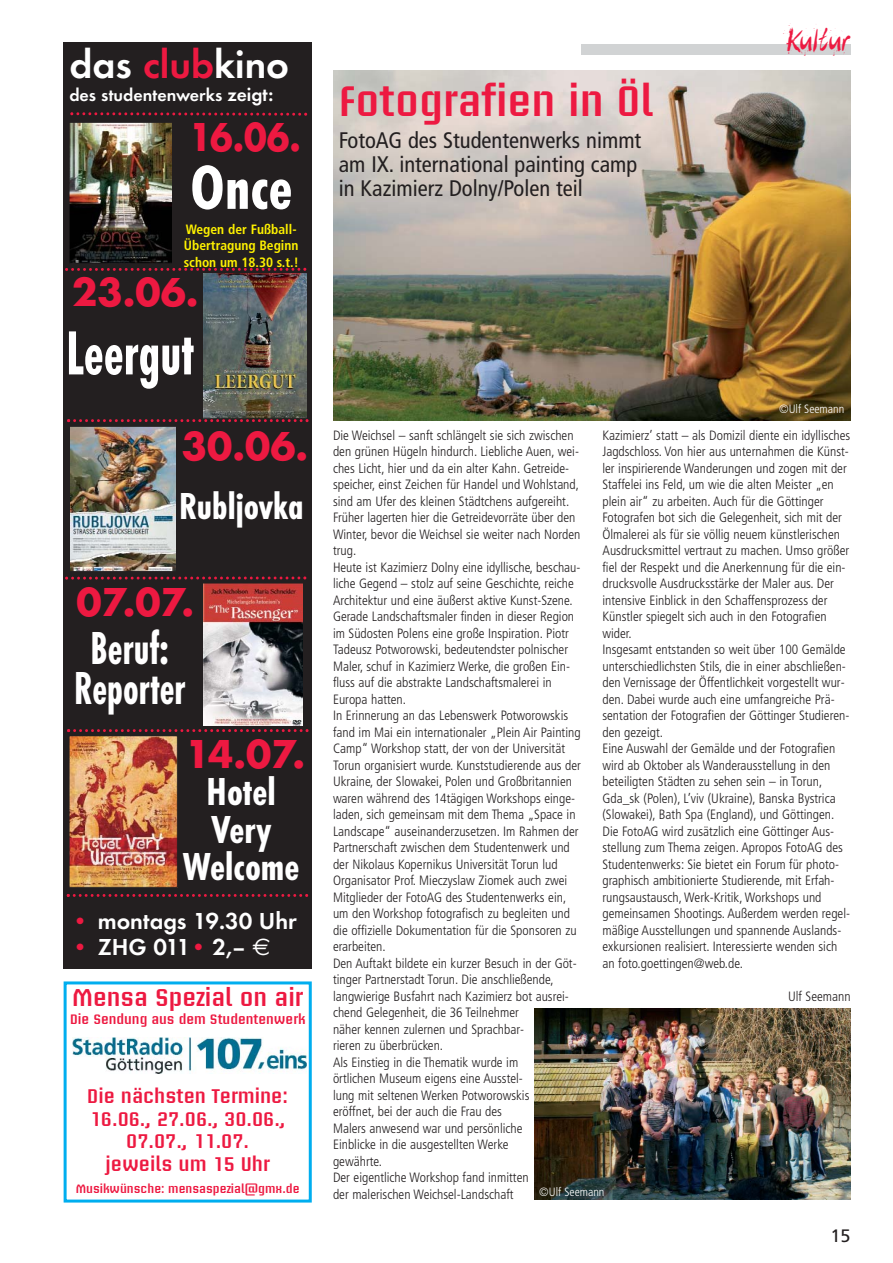
<style>
.page{position:relative;width:893px;height:1263px;background:#fff}
.page>*{position:absolute;margin:0;border:0;box-sizing:border-box;transform-origin:0 0}
.t1{font:700 condensed 64.5px "Futura T";color:#fff;scale:.83 1}
.t2{font:700 condensed 64.5px "Futura T";color:#fff}
.t3{font:700 condensed 48px/40.5px "Futura T";color:#fff;text-align:center;scale:.83 1}
.t4{font:700 42px "Futura T";letter-spacing:-.005em;color:#ed1941}
.t5{font:42px "Briem Akademi MM 540 400";color:#ed1941}
.t6{font:700 42px "Futura T";letter-spacing:-.005em;color:#ed1941;scale:.9 1}
.t7{font:700 condensed 40.5px/37.5px "Futura T";color:#fff;text-align:center}
.t8{font:600 40.5px "Futura T";color:#fff}
.t9{font:700 condensed 39px "Futura T";color:#fff}
.t10{font:36px "Concept";color:#ed1941}
.t11{font:600 24px "Futura T";color:#fff}
.t12{font:24px "Briem Akademi MM 540 400";color:#ed1941}
.t13{font:condensed 22.5px/24px "Frutiger";color:#231f20}
.t14{font:19.5px/22.5px "Briem Akademi MM 540 400";color:#ed1941;text-align:center}
.t15{font:600 18px "Futura T";color:#fff}
.t16{font:18px "Frutiger";color:#231f20}
.t17{font:300 condensed 13.5px/16.5px "Frutiger";color:#231f20}
.t18{font:700 condensed 13.5px/16.5px "Frutiger";color:#fff200}
.t19{font:13.5px "Briem Akademi MM 540 400";color:#ed1941}
.t20{font:12px "Briem Akademi MM 540 400";color:#ed1941}
.t21{font:300 condensed 12px "Frutiger";color:#fff}
.s1{color:#ed1941}
.s2{font-size:19.5px}
.s3{font-family:"Euro Sans";font-weight:400}
</style>
<div class="page">
<img style="left:333px;top:71px;width:517px;height:349px">
<div style="left:64px;top:43px;width:248px;height:926px;background:#231f20"></div>
<svg style="left:65px;top:268px;width:241px;height:3px"></svg>
<img style="left:71px;top:124px;width:101px;height:138px">
<div style="left:69px;top:122px;width:109px;height:142px;border:1px solid #231f20"></div>
<svg style="left:65px;top:576px;width:241px;height:4px"></svg>
<img style="left:71px;top:428px;width:105px;height:142px">
<div style="left:69px;top:426px;width:109px;height:146px;border:1px solid #231f20"></div>
<img style="left:71px;top:737px;width:105px;height:149px">
<div style="left:69px;top:735px;width:109px;height:153px;border:1px solid #231f20"></div>
<img style="left:203px;top:274px;width:103px;height:143px">
<div style="left:173px;top:272px;width:139px;height:147px;border:1px solid #231f20"></div>
<svg style="left:70px;top:112px;width:237px;height:4px"></svg>
<svg style="left:67px;top:419px;width:241px;height:3px"></svg>
<img style="left:203px;top:585px;width:99px;height:140px">
<div style="left:173px;top:583px;width:139px;height:144px;border:1px solid #231f20"></div>
<svg style="left:67px;top:729px;width:241px;height:3px"></svg>
<svg style="left:67px;top:894px;width:241px;height:3px"></svg>
<img style="left:73px;top:1038px;width:233px;height:35px">
<div style="left:64px;top:981px;width:248px;height:222px;border:3px solid #00aeef"></div>
<div style="left:581px;top:45px;width:269px;height:10px;background:#d1d3d4"></div>
<img style="left:534px;top:1009px;width:316px;height:190px">
<h3 class="t8" style="left:69px;top:47px;width:221px">das <span class="s1">club</span>kino</h3>
<h3 class="t15" style="left:69px;top:87px;width:205px">des studentenwerks <span class="s2">zeigt:</span></h3>
<h3 class="t6" style="left:189px;top:120px;width:126px">16.06.</h3>
<h1 class="t2" style="left:190px;top:162px;width:104px">Once</h1>
<p class="t18" style="left:184px;top:222px;width:116px">Wegen der Fußball-<br>Übertragung Beginn schon um 18.30 s.t.!</p>
<h3 class="t4" style="left:72px;top:275px;width:128px">23.06.</h3>
<h1 class="t1" style="left:66px;top:328px;width:155px">Leergut</h1>
<h3 class="t4" style="left:182px;top:429px;width:128px">30.06.</h3>
<h3 class="t9" style="left:179px;top:491px;width:126px">Rubljovka</h3>
<h3 class="t4" style="left:76px;top:585px;width:119px">07.07.</h3>
<h2 class="t3" style="left:74px;top:632px;width:136px">Beruf:<br>Reporter</h2>
<h3 class="t4" style="left:185px;top:737px;width:121px">14.07.</h3>
<h3 class="t7" style="left:183px;top:777px;width:118px">Hotel<br>Very<br>Welcome</h3>
<h3 class="t11" style="left:72px;top:911px;width:226px"><span class="s1">•</span> montags 19.30 Uhr</h3>
<h3 class="t11" style="left:72px;top:936px;width:200px"><span class="s1">•</span> ZHG 011<span class="s1">•</span> 2,– <span class="s3">€</span></h3>
<h3 class="t12" style="left:72px;top:986px;width:232px">Mensa Spezial on air</h3>
<p class="t19" style="left:70px;top:1013px;width:236px">Die Sendung aus dem Studentenwerk</p>
<h3 class="t14" style="left:87px;top:1086px;width:202px">Die nächsten Termine:<br>16.06., 27.06., 30.06.,<br>07.07., 11.07.<br>jeweils um 15 Uhr</h3>
<p class="t20" style="left:76px;top:1183px;width:225px">Musikwünsche: mensaspezial@gmx.de</p>
<h3 class="t5" style="left:339px;top:81px;width:316px">Fotografien in Öl</h3>
<h3 class="t13" style="left:339px;top:130px;width:304px">FotoAG des Studentenwerks nimmt am IX. international painting camp in Kazimierz Dolny/Polen teil</h3>
<h3 class="t10" style="left:784px;top:24px;width:68px">Kultur</h3>
<p class="t21" style="left:779px;top:404px;width:67px">©Ulf Seemann</p>
<p class="t17" style="left:333px;top:428px;width:249px">Die Weichsel – sanft schlängelt sie sich zwischen den grünen Hügeln hindurch. Liebliche Auen, wei&shy;ches Licht, hier und da ein alter Kahn. Getreide&shy;speicher, einst Zeichen für Handel und Wohlstand, sind am Ufer des kleinen Städtchens aufgereiht.<br>Früher lagerten hier die Getreidevorräte über den Winter, bevor die Weichsel sie weiter nach Norden trug.<br>Heute ist Kazimierz Dolny eine idyllische, beschau&shy;liche Gegend – stolz auf seine Geschichte, reiche Architektur und eine äußerst aktive Kunst-Szene.<br>Gerade Landschaftsmaler finden in dieser Region im Südosten Polens eine große Inspiration. Piotr Tadeusz Potworowski, bedeutendster polnischer Maler, schuf in Kazimierz Werke, die großen Ein&shy;fluss auf die abstrakte Landschaftsmalerei in Europa hatten.<br>In Erinnerung an das Lebenswerk Potworowskis fand im Mai ein internationaler „Plein Air Painting Camp“ Workshop statt, der von der Universität Torun organisiert wurde. Kunststudierende aus der Ukraine, der Slowakei, Polen und Großbritannien waren während des 14tägigen Workshops einge&shy;laden, sich gemeinsam mit dem Thema „Space in Landscape“ auseinanderzusetzen. Im Rahmen der Partnerschaft zwischen dem Studentenwerk und der Nikolaus Kopernikus Universität Torun lud Organisator Prof. Mieczyslaw Ziomek auch zwei Mitglieder der FotoAG des Studentenwerks ein, um den Workshop fotografisch zu begleiten und die offizielle Dokumentation für die Sponsoren zu erarbeiten.<br>Den Auftakt bildete ein kurzer Besuch in der Göt&shy;tinger Partnerstadt Torun. Die anschließende, langwierige Busfahrt nach Kazimierz bot ausrei&shy;chend Gelegenheit, die 36 Teilnehmer<br>näher kennen zulernen und Sprachbar-<br>rieren zu überbrücken.<br>Als Einstieg in die Thematik wurde im<br>örtlichen Museum eigens eine Ausstel-<br>lung mit seltenen Werken Potworowskis<br>eröffnet, bei der auch die Frau des<br>Malers anwesend war und persönliche<br>Einblicke in die ausgestellten Werke<br>gewährte.<br>Der eigentliche Workshop fand inmitten<br>der malerischen Weichsel-Landschaft</p>
<p class="t17" style="left:602px;top:428px;width:249px">Kazimierz’ statt – als Domizil diente ein idyllisches Jagdschloss. Von hier aus unternahmen die Künst&shy;ler inspirierende Wanderungen und zogen mit der Staffelei ins Feld, um wie die alten Meister „en plein air“ zu arbeiten. Auch für die Göttinger Fotografen bot sich die Gelegenheit, sich mit der Ölmalerei als für sie völlig neuem künstlerischen Ausdrucksmittel vertraut zu machen. Umso größer fiel der Respekt und die Anerkennung für die ein&shy;drucksvolle Ausdrucksstärke der Maler aus. Der intensive Einblick in den Schaffensprozess der Künstler spiegelt sich auch in den Fotografien wider.<br>Insgesamt entstanden so weit über 100 Gemälde unterschiedlichsten Stils, die in einer abschließen&shy;den Vernissage der Öffentlichkeit vorgestellt wur&shy;den. Dabei wurde auch eine umfangreiche Prä&shy;sentation der Fotografien der Göttinger Studieren&shy;den gezeigt.<br>Eine Auswahl der Gemälde und der Fotografien wird ab Oktober als Wanderausstellung in den beteiligten Städten zu sehen sein – in Torun, Gda_sk (Polen), L’viv (Ukraine), Banska Bystrica (Slowakei), Bath Spa (England), und Göttingen.<br>Die FotoAG wird zusätzlich eine Göttinger Aus&shy;stellung zum Thema zeigen. Apropos FotoAG des Studentenwerks: Sie bietet ein Forum für photo&shy;graphisch ambitionierte Studierende, mit Erfah&shy;rungsaustausch, Werk-Kritik, Workshops und gemeinsamen Shootings. Außerdem werden regel&shy;mäßige Ausstellungen und spannende Auslands&shy;exkursionen realisiert. Interessierte wenden sich an foto.goettingen@web.de.</p>
<p class="t17" style="left:788px;top:989px;width:64px">Ulf Seemann</p>
<p class="t21" style="left:539px;top:1187px;width:67px">©Ulf Seemann</p>
<h3 class="t16" style="left:830px;top:1229px;width:22px">15</h3>
</div>
